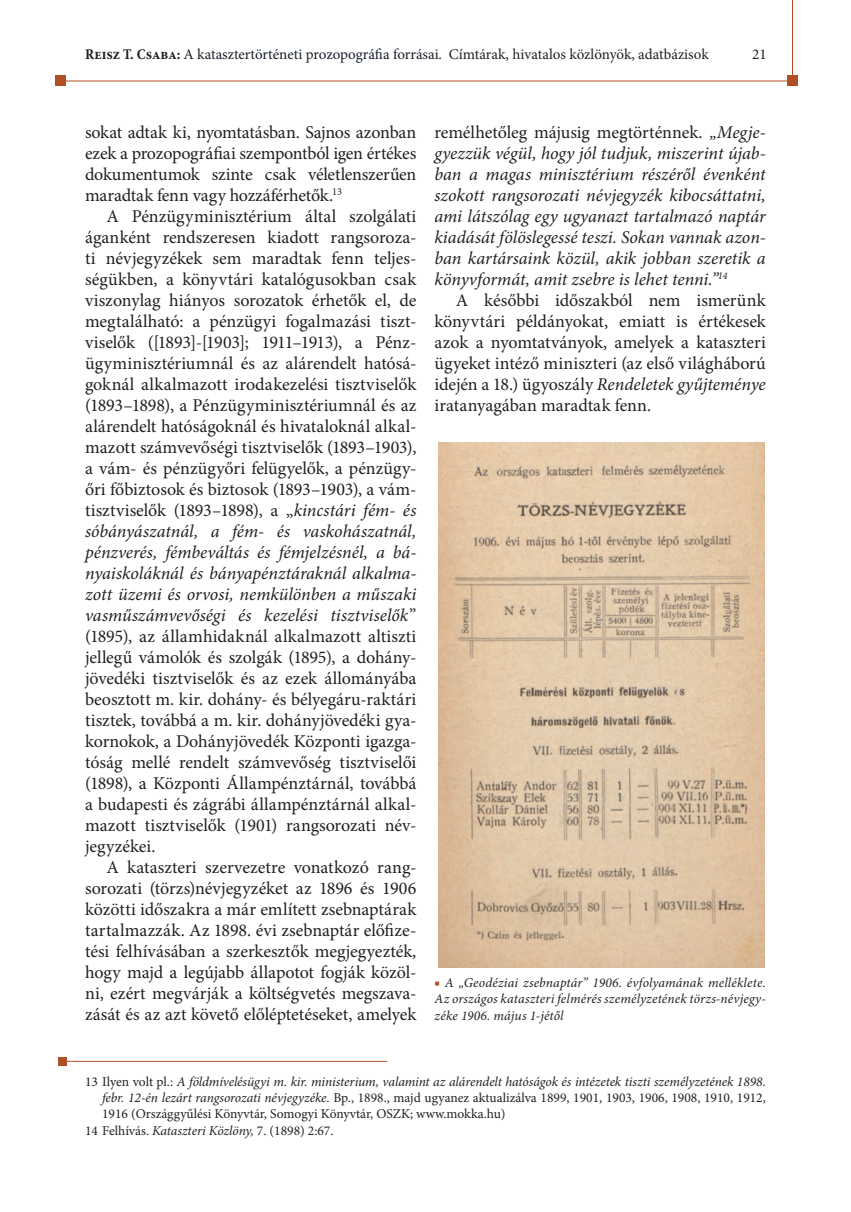
<style>
.page{position:relative;width:851px;height:1212px;background:#fff}
.page>*{position:absolute;margin:0;border:0;box-sizing:border-box;transform-origin:0 0}
.t1{font:18px/21px "Minion Pro";letter-spacing:-.01em;color:#231f20;text-align:justify}
.t2{font:italic 18px/21px "Minion Pro";letter-spacing:-.005em;color:#231f20;text-align:justify}
.t3{font:15px "Minion Pro";color:#161f2a}
.t4{font:15px "Minion Pro";color:#231f20}
.t5{font:italic 13.5px/16.5px "Minion Pro";letter-spacing:-.005em;color:#231f20;text-align:justify}
.t6{font:13.5px "Minion Pro";color:#231f20}
.s1{font-weight:700;font-stretch:condensed;color:#231f20}
.s2{color:#231f20}
.s3{font-style:italic}
.s4{font-style:normal}
.s5{color:#ae4f25}
</style>
<div class="page">
<hr style="left:59px;top:81px;width:733px;height:1px;background:#ae4f25">
<hr style="left:792px;top:0;width:1px;height:86px;background:#ae4f25">
<div style="left:55px;top:75px;width:11px;height:11px;background:#ae4f25"></div>
<div style="left:787px;top:75px;width:10px;height:11px;background:#ae4f25"></div>
<img style="left:438px;top:442px;width:326px;height:525px">
<hr style="left:58px;top:1061px;width:329px;height:1px;background:#ae4f25">
<div style="left:58px;top:1057px;width:9px;height:9px;background:#ae4f25"></div>
<p class="t3" style="left:85px;top:44px;width:625px"><span class="s1">Reisz T. Csaba:</span> A katasztertörténeti prozopográfia forrásai. <span class="s2">Címtárak, hivatalos közlönyök, adatbázisok</span></p>
<p class="t4" style="left:752px;top:45px;width:16px">21</p>
<p class="t1" style="left:85px;top:122px;width:333px">sokat adtak ki, nyomtatásban. Sajnos azonban ezek a prozopográfiai szempontból igen értékes dokumentumok szinte csak véletlenszerűen maradtak fenn vagy hozzáférhetők.<sup>13</sup></p>
<p class="t1" style="left:85px;top:206px;width:333px;text-indent:21px">A Pénzügyminisztérium által szolgálati áganként rendszeresen kiadott rangsoroza&shy;ti névjegyzékek sem maradtak fenn teljes&shy;ségükben, a könyvtári katalógusokban csak viszonylag hiányos sorozatok érhetők el, de megtalálható: a pénzügyi fogalmazási tiszt&shy;viselők ([1893]-[1903]; 1911–1913), a Pénz&shy;ügyminisztériumnál és az alárendelt hatósá&shy;goknál alkalmazott irodakezelési tisztviselők (1893–1898), a Pénzügyminisztériumnál és az alárendelt hatóságoknál és hivataloknál alkal&shy;mazott számvevőségi tisztviselők (1893–1903), a vám- és pénzügyőri felügyelők, a pénzügy&shy;őri főbiztosok és biztosok (1893–1903), a vám&shy;tisztviselők (1893–1898), a „<span class="s3">kincstári fém- és sóbányászatnál, a fém- és vaskohászatnál, pénzverés, fémbeváltás és fémjelzésnél, a bá&shy;nyaiskoláknál és bányapénztáraknál alkalma&shy;zott üzemi és orvosi, nemkülönben a műszaki vasműszámvevőségi és kezelési tisztviselők</span>” (1895), az államhidaknál alkalmazott altiszti jellegű vámolók és szolgák (1895), a dohány&shy;jövedéki tisztviselők és az ezek állományába beosztott m. kir. dohány- és bélyegáru-raktári tisztek, továbbá a m. kir. dohányjövedéki gya&shy;kornokok, a Dohányjövedék Központi igazga&shy;tóság mellé rendelt számvevőség tisztviselői (1898), a Központi Állampénztárnál, továbbá a budapesti és zágrábi állampénztárnál alkal&shy;mazott tisztviselők (1901) rangsorozati név&shy;jegyzékei.</p>
<p class="t1" style="left:85px;top:857px;width:333px;text-indent:21px">A kataszteri szervezetre vonatkozó rang&shy;sorozati (törzs)névjegyzéket az 1896 és 1906 közötti időszakra a már említett zsebnaptárak tartalmazzák. Az 1898. évi zsebnaptár előfize&shy;tési felhívásában a szerkesztők megjegyezték, hogy majd a legújabb állapotot fogják közöl&shy;ni, ezért megvárják a költségvetés megszava&shy;zását és az azt követő előléptetéseket, amelyek</p>
<p class="t2" style="left:434px;top:122px;width:333px"><span class="s4">remélhetőleg májusig megtörténnek.</span> „Megje&shy;gyezzük végül, hogy jól tudjuk, miszerint újab&shy;ban a magas minisztérium részéről évenként szokott rangsorozati névjegyzék kibocsáttatni, ami látszólag egy ugyanazt tartalmazó naptár kiadását fölöslegessé teszi. Sokan vannak azon&shy;ban kartársaink közül, akik jobban szeretik a könyvformát, amit zsebre is lehet tenni.”<sup>14</sup></p>
<p class="t1" style="left:434px;top:290px;width:333px;text-indent:21px">A későbbi időszakból nem ismerünk könyvtári példányokat, emiatt is értékesek azok a nyomtatványok, amelyek a kataszteri ügyeket intéző miniszteri (az első világháború idején a 18.) ügyoszály <span class="s3">Rendeletek gyűjteménye </span>iratanyagában maradtak fenn.</p>
<p class="t5" style="left:434px;top:974px;width:333px"><span class="s5">■</span> A „Geodéziai zsebnaptár” 1906. évfolyamának melléklete.<br>Az országos kataszteri felmérés személyzetének törzs-névjegy&shy;zéke 1906. május 1-jétől</p>
<p class="t5" style="left:85px;top:1073px;width:682px"><span class="s4">13 Ilyen volt pl.:</span> A földmívelésügyi m. kir. ministerium, valamint az alárendelt hatóságok és intézetek tiszti személyzetének 1898.</p>
<p class="t6" style="left:102px;top:1089px;width:665px"><span class="s3">febr. 12-én lezárt rangsorozati névjegyzéke</span>. Bp., 1898., majd ugyanez aktualizálva 1899, 1901, 1903, 1906, 1908, 1910, 1912,</p>
<p class="t6" style="left:102px;top:1105px;width:405px">1916 (Országgyűlési Könyvtár, Somogyi Könyvtár, OSZK; www.mokka.hu)</p>
<p class="t6" style="left:85px;top:1121px;width:250px">14 Felhívás. <span class="s3">Kataszteri Közlöny,</span> 7. (1898) 2:67.</p>
</div>
